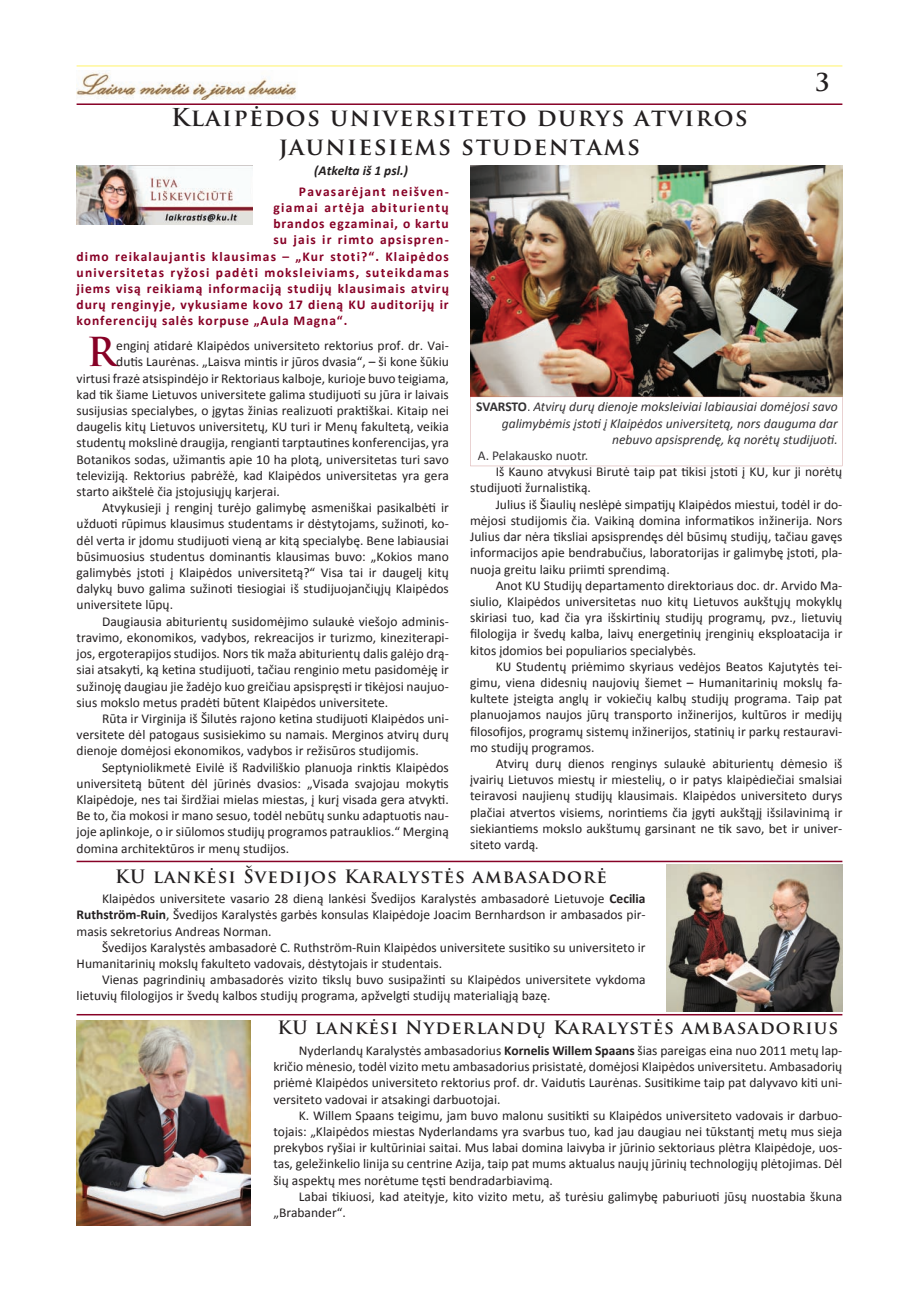
<style>
.page{position:relative;width:919px;height:1289px;background:#fff}
.page>*{position:absolute;margin:0;border:0;box-sizing:border-box;transform-origin:0 0}
.t1{font:700 38.85px "Trajan Pro";color:#870126}
.t2{font:700 24px/28.8px "Trajan Pro";letter-spacing:.06em;color:#231f20;text-align:center}
.t3{font:700 18px "Trajan Pro";letter-spacing:.06em;color:#231f20}
.t4{font:13.5px/16.2px "Calibri";color:#231f20;text-align:justify}
.t5{font:700 13.5px "Calibri";letter-spacing:.08em;color:#870126}
.t6{font:italic 13.5px/16.2px "Calibri";color:#333133;text-align:right}
.t7{font:700 13.5px "Calibri";letter-spacing:.105em;color:#870126}
.t8{font:13.5px "Calibri";color:#333133}
.t9{font:italic 700 13.5px "Calibri";color:#231f20}
.s1{font-weight:700;font-style:normal}
.s2{font-style:normal}
.s3{font-weight:700}
</style>
<div class="page">
<hr style="left:77px;top:103px;width:765px;height:2px;background:#870126">
<hr style="left:77px;top:65px;width:765px;height:2px;background:#fff79a">
<img style="left:77px;top:70px;width:220px;height:30px">
<img style="left:77px;top:165px;width:175px;height:60px">
<img style="left:470px;top:165px;width:372px;height:231px">
<hr style="left:77px;top:860px;width:765px;height:2px;background:#870126">
<img style="left:666px;top:864px;width:176px;height:147px">
<hr style="left:77px;top:1013px;width:765px;height:2px;background:#870126">
<img style="left:77px;top:1020px;width:173px;height:205px">
<svg style="left:470px;top:396px;width:372px;height:70px"></svg>
<h2 class="t2" style="left:815px;top:69px;width:16px">3</h2>
<h2 class="t2" style="left:171px;top:104px;width:578px">Klaipėdos universiteto durys atviros jauniesiems studentams</h2>
<p class="t9" style="left:314px;top:162px;width:95px">(Atkelta iš 1 psl.)</p>
<p class="t5" style="left:299px;top:183px;width:151px">Pavasarėjant neišven-</p>
<p class="t7" style="left:273px;top:199px;width:177px">giamai artėja abiturientų</p>
<p class="t5" style="left:273px;top:215px;width:177px">brandos egzaminai, o kartu</p>
<p class="t5" style="left:273px;top:231px;width:177px">su jais ir rimto apsispren-</p>
<p class="t5" style="left:77px;top:247px;width:374px">dimo reikalaujantis klausimas – „Kur stoti?“. Klaipėdos</p>
<p class="t5" style="left:77px;top:264px;width:374px">universitetas ryžosi padėti moksleiviams, suteikdamas</p>
<p class="t5" style="left:77px;top:280px;width:374px">jiems visą reikiamą informaciją studijų klausimais atvirų</p>
<p class="t5" style="left:77px;top:296px;width:373px">durų renginyje, vykusiame kovo 17 dieną KU auditorijų ir</p>
<p class="t5" style="left:77px;top:312px;width:272px">konferencijų salės korpuse „Aula Magna“.</p>
<h1 class="t1" style="left:87px;top:328px;width:31px">R</h1>
<p class="t4" style="left:116px;top:337px;width:334px">enginį atidarė Klaipėdos universiteto rektorius prof. dr. Vai-</p>
<p class="t4" style="left:116px;top:354px;width:334px">dutis Laurėnas. „Laisva mintis ir jūros dvasia“, – ši kone šūkiu</p>
<p class="t4" style="left:77px;top:370px;width:374px">virtusi frazė atsispindėjo ir Rektoriaus kalboje, kurioje buvo teigiama,</p>
<p class="t4" style="left:77px;top:386px;width:374px">kad tik šiame Lietuvos universitete galima studijuoti su jūra ir laivais</p>
<p class="t4" style="left:77px;top:402px;width:374px">susijusias specialybes, o įgytas žinias realizuoti praktiškai. Kitaip nei</p>
<p class="t4" style="left:77px;top:418px;width:374px">daugelis kitų Lietuvos universitetų, KU turi ir Menų fakultetą, veikia</p>
<p class="t4" style="left:77px;top:435px;width:374px">studentų mokslinė draugija, rengianti tarptautines konferencijas, yra</p>
<p class="t4" style="left:77px;top:451px;width:374px">Botanikos sodas, užimantis apie 10 ha plotą, universitetas turi savo</p>
<p class="t4" style="left:77px;top:467px;width:374px">televiziją. Rektorius pabrėžė, kad Klaipėdos universitetas yra gera</p>
<p class="t4" style="left:77px;top:483px;width:205px">starto aikštelė čia įstojusiųjų karjerai.</p>
<p class="t4" style="left:102px;top:499px;width:348px">Atvykusieji į renginį turėjo galimybę asmeniškai pasikalbėti ir</p>
<p class="t4" style="left:77px;top:516px;width:374px">užduoti rūpimus klausimus studentams ir dėstytojams, sužinoti, ko-</p>
<p class="t4" style="left:77px;top:532px;width:374px">dėl verta ir įdomu studijuoti vieną ar kitą specialybę. Bene labiausiai</p>
<p class="t4" style="left:77px;top:548px;width:374px">būsimuosius studentus dominantis klausimas buvo: „Kokios mano</p>
<p class="t4" style="left:77px;top:564px;width:374px">galimybės įstoti į Klaipėdos universitetą?“ Visa tai ir daugelį kitų</p>
<p class="t4" style="left:77px;top:580px;width:374px">dalykų buvo galima sužinoti tiesiogiai iš studijuojančiųjų Klaipėdos</p>
<p class="t4" style="left:77px;top:597px;width:98px">universitete lūpų.</p>
<p class="t4" style="left:102px;top:613px;width:348px">Daugiausia abiturientų susidomėjimo sulaukė viešojo adminis-</p>
<p class="t4" style="left:77px;top:629px;width:374px">travimo, ekonomikos, vadybos, rekreacijos ir turizmo, kineziterapi-</p>
<p class="t4" style="left:77px;top:645px;width:374px">jos, ergoterapijos studijos. Nors tik maža abiturientų dalis galėjo drą-</p>
<p class="t4" style="left:77px;top:661px;width:374px">siai atsakyti, ką ketina studijuoti, tačiau renginio metu pasidomėję ir</p>
<p class="t4" style="left:77px;top:678px;width:374px">sužinoję daugiau jie žadėjo kuo greičiau apsispręsti ir tikėjosi naujuo-</p>
<p class="t4" style="left:77px;top:694px;width:313px">sius mokslo metus pradėti būtent Klaipėdos universitete.</p>
<p class="t4" style="left:102px;top:710px;width:348px">Rūta ir Virginija iš Šilutės rajono ketina studijuoti Klaipėdos uni-</p>
<p class="t4" style="left:77px;top:726px;width:374px">versitete dėl patogaus susisiekimo su namais. Merginos atvirų durų</p>
<p class="t4" style="left:77px;top:742px;width:344px">dienoje domėjosi ekonomikos, vadybos ir režisūros studijomis.</p>
<p class="t4" style="left:102px;top:759px;width:348px">Septyniolikmetė Eivilė iš Radviliškio planuoja rinktis Klaipėdos</p>
<p class="t4" style="left:77px;top:775px;width:374px">universitetą būtent dėl jūrinės dvasios: „Visada svajojau mokytis</p>
<p class="t4" style="left:77px;top:791px;width:374px">Klaipėdoje, nes tai širdžiai mielas miestas, į kurį visada gera atvykti.</p>
<p class="t4" style="left:77px;top:807px;width:374px">Be to, čia mokosi ir mano sesuo, todėl nebūtų sunku adaptuotis nau-</p>
<p class="t4" style="left:77px;top:823px;width:374px">joje aplinkoje, o ir siūlomos studijų programos patrauklios.“ Merginą</p>
<p class="t4" style="left:77px;top:840px;width:214px">domina architektūros ir menų studijos.</p>
<p class="t6" style="left:476px;top:398px;width:363px"><span class="s1">SVARSTO</span><span class="s2">.</span> Atvirų durų dienoje moksleiviai labiausiai domėjosi savo galimybėmis įstoti į Klaipėdos universitetą, nors dauguma dar nebuvo apsisprendę, ką norėtų studijuoti.</p>
<p class="t8" style="left:478px;top:447px;width:112px">A. Pelakausko nuotr.</p>
<p class="t4" style="left:470px;top:464px;width:374px;text-indent:26px">Iš Kauno atvykusi Birutė taip pat tikisi įstoti į KU, kur ji norėtų studijuoti žurnalistiką.</p>
<p class="t4" style="left:470px;top:496px;width:374px;text-indent:26px">Julius iš Šiaulių neslėpė simpatijų Klaipėdos miestui, todėl ir do&shy;mėjosi studijomis čia. Vaikiną domina informatikos inžinerija. Nors Julius dar nėra tiksliai apsisprendęs dėl būsimų studijų, tačiau gavęs informacijos apie bendrabučius, laboratorijas ir galimybę įstoti, pla&shy;nuoja greitu laiku priimti sprendimą.</p>
<p class="t4" style="left:470px;top:577px;width:374px;text-indent:26px">Anot KU Studijų departamento direktoriaus doc. dr. Arvido Ma&shy;siulio, Klaipėdos universitetas nuo kitų Lietuvos aukštųjų mokyklų skiriasi tuo, kad čia yra išskirtinių studijų programų, pvz., lietuvių filologija ir švedų kalba, laivų energetinių įrenginių eksploatacija ir kitos įdomios bei populiarios specialybės.</p>
<p class="t4" style="left:470px;top:658px;width:374px;text-indent:26px">KU Studentų priėmimo skyriaus vedėjos Beatos Kajutytės tei&shy;gimu, viena didesnių naujovių šiemet – Humanitarinių mokslų fa&shy;kultete įsteigta anglų ir vokiečių kalbų studijų programa. Taip pat planuojamos naujos jūrų transporto inžinerijos, kultūros ir medijų filosofijos, programų sistemų inžinerijos, statinių ir parkų restauravi&shy;mo studijų programos.</p>
<p class="t4" style="left:470px;top:755px;width:374px;text-indent:26px">Atvirų durų dienos renginys sulaukė abiturientų dėmesio iš įvairių Lietuvos miestų ir miestelių, o ir patys klaipėdiečiai smalsiai teiravosi naujienų studijų klausimais. Klaipėdos universiteto durys plačiai atvertos visiems, norintiems čia įgyti aukštąjį išsilavinimą ir siekiantiems mokslo aukštumų garsinant ne tik savo, bet ir univer&shy;siteto vardą.</p>
<h3 class="t3" style="left:115px;top:865px;width:493px">KU lankėsi Švedijos Karalystės ambasadorė</h3>
<p class="t4" style="left:77px;top:890px;width:570px;text-indent:26px">Klaipėdos universitete vasario 28 dieną lankėsi Švedijos Karalystės ambasadorė Lietuvoje <span class="s3">Cecilia Ruthström-Ruin</span>, Švedijos Karalystės garbės konsulas Klaipėdoje Joacim Bernhardson ir ambasados pir&shy;masis sekretorius Andreas Norman.</p>
<p class="t4" style="left:77px;top:939px;width:570px;text-indent:26px">Švedijos Karalystės ambasadorė C. Ruthström-Ruin Klaipėdos universitete susitiko su universiteto ir<br>Humanitarinių mokslų fakulteto vadovais, dėstytojais ir studentais.</p>
<p class="t4" style="left:77px;top:971px;width:570px;text-indent:26px">Vienas pagrindinių ambasadorės vizito tikslų buvo susipažinti su Klaipėdos universitete vykdoma lietuvių filologijos ir švedų kalbos studijų programa, apžvelgti studijų materialiąją bazę.</p>
<h3 class="t3" style="left:277px;top:1016px;width:562px">KU lankėsi Nyderlandų Karalystės ambasadorius</h3>
<p class="t4" style="left:273px;top:1042px;width:570px;text-indent:26px">Nyderlandų Karalystės ambasadorius <span class="s3">Kornelis Willem Spaans</span> šias pareigas eina nuo 2011 metų lap&shy;kričio mėnesio, todėl vizito metu ambasadorius prisistatė, domėjosi Klaipėdos universitetu. Ambasadorių priėmė Klaipėdos universiteto rektorius prof. dr. Vaidutis Laurėnas. Susitikime taip pat dalyvavo kiti uni&shy;versiteto vadovai ir atsakingi darbuotojai.</p>
<p class="t4" style="left:273px;top:1107px;width:570px;text-indent:26px">K. Willem Spaans teigimu, jam buvo malonu susitikti su Klaipėdos universiteto vadovais ir darbuo&shy;tojais: „Klaipėdos miestas Nyderlandams yra svarbus tuo, kad jau daugiau nei tūkstantį metų mus sieja prekybos ryšiai ir kultūriniai saitai. Mus labai domina laivyba ir jūrinio sektoriaus plėtra Klaipėdoje, uos&shy;tas, geležinkelio linija su centrine Azija, taip pat mums aktualus naujų jūrinių technologijų plėtojimas. Dėl šių aspektų mes norėtume tęsti bendradarbiavimą.</p>
<p class="t4" style="left:273px;top:1188px;width:570px;text-indent:26px">Labai tikiuosi, kad ateityje, kito vizito metu, aš turėsiu galimybę paburiuoti jūsų nuostabia škuna „Brabander“.</p>
</div>
